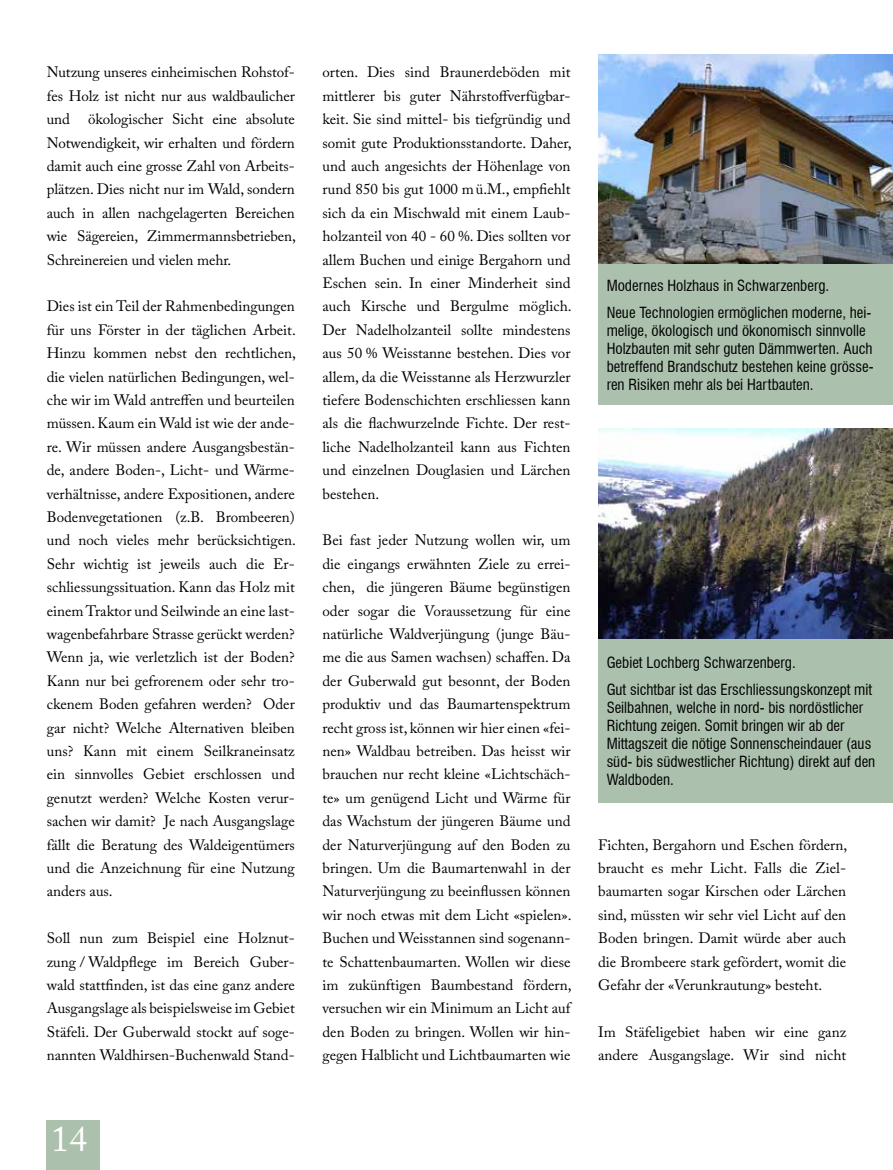
<style>
.page{position:relative;width:893px;height:1170px;background:#fff}
.page>*{position:absolute;margin:0;border:0;box-sizing:border-box;transform-origin:0 0}
.t1{font:36px "Adobe Caslon Pro";color:#fff}
.t2{font:15px/23.4px "Adobe Caslon Pro";color:#000;text-align:justify}
.t3{font:condensed 15px/18px "Swiss 721 BT";color:#000}
</style>
<div class="page">
<img style="left:598px;top:54px;width:295px;height:210px">
<div style="left:598px;top:264px;width:295px;height:141px;background:#abc0ad"></div>
<img style="left:598px;top:428px;width:295px;height:211px">
<div style="left:598px;top:639px;width:295px;height:163px;background:#abc0ad"></div>
<div style="left:47px;top:1119px;width:53px;height:50px;background:#abc0ad"></div>
<p class="t2" style="left:47px;top:61px;width:251px">Nutzung unseres einheimischen Rohstof&shy;fes Holz ist nicht nur aus waldbaulicher und ökologischer Sicht eine absolute Notwendigkeit, wir erhalten und fördern damit auch eine grosse Zahl von Arbeits&shy;plätzen. Dies nicht nur im Wald, sondern auch in allen nachgelagerten Bereichen wie Sägereien, Zimmermannsbetrieben, Schreinereien und vielen mehr.</p>
<p class="t2" style="left:47px;top:294px;width:251px">Dies ist ein Teil der Rahmenbedingungen für uns Förster in der täglichen Arbeit.<br>Hinzu kommen nebst den rechtlichen, die vielen natürlichen Bedingungen, wel&shy;che wir im Wald antreffen und beurteilen müssen. Kaum ein Wald ist wie der ande&shy;re. Wir müssen andere Ausgangsbestän&shy;de, andere Boden-, Licht- und Wärme&shy;verhältnisse, andere Expositionen, andere Bodenvegetationen (z.B. Brombeeren) und noch vieles mehr berücksichtigen.<br>Sehr wichtig ist jeweils auch die Er&shy;schliessungssituation. Kann das Holz mit einem Traktor und Seilwinde an eine last&shy;wagenbefahrbare Strasse gerückt werden?<br>Wenn ja, wie verletzlich ist der Boden?<br>Kann nur bei gefrorenem oder sehr tro&shy;ckenem Boden gefahren werden? Oder gar nicht? Welche Alternativen bleiben uns? Kann mit einem Seilkraneinsatz ein sinnvolles Gebiet erschlossen und genutzt werden? Welche Kosten verur&shy;sachen wir damit? Je nach Ausgangslage fällt die Beratung des Waldeigentümers und die Anzeichnung für eine Nutzung anders aus.</p>
<p class="t2" style="left:47px;top:926px;width:250px">Soll nun zum Beispiel eine Holznut&shy;zung / Waldpflege im Bereich Guber&shy;wald stattfinden, ist das eine ganz andere Ausgangslage als beispielsweise im Gebiet Stäfeli. Der Guberwald stockt auf soge&shy;nannten Waldhirsen-Buchenwald Stand-</p>
<h1 class="t1" style="left:51px;top:1117px;width:37px">14</h1>
<p class="t2" style="left:322px;top:60px;width:251px">orten. Dies sind Braunerdeböden mit mittlerer bis guter Nährstoffverfügbar&shy;keit. Sie sind mittel- bis tiefgründig und somit gute Produktionsstandorte. Daher, und auch angesichts der Höhenlage von rund 850 bis gut 1000 mü.M., empfiehlt sich da ein Mischwald mit einem Laub&shy;holzanteil von 40 - 60 %. Dies sollten vor allem Buchen und einige Bergahorn und Eschen sein. In einer Minderheit sind auch Kirsche und Bergulme möglich.<br>Der Nadelholzanteil sollte mindestens aus 50 % Weisstanne bestehen. Dies vor allem, da die Weisstanne als Herzwurzler tiefere Bodenschichten erschliessen kann als die flachwurzelnde Fichte. Der rest&shy;liche Nadelholzanteil kann aus Fichten und einzelnen Douglasien und Lärchen bestehen.</p>
<p class="t2" style="left:322px;top:528px;width:251px">Bei fast jeder Nutzung wollen wir, um die eingangs erwähnten Ziele zu errei&shy;chen, die jüngeren Bäume begünstigen oder sogar die Voraussetzung für eine natürliche Waldverjüngung (junge Bäu&shy;me die aus Samen wachsen) schaffen. Da der Guberwald gut besonnt, der Boden produktiv und das Baumartenspektrum recht gross ist, können wir hier einen «fei&shy;nen» Waldbau betreiben. Das heisst wir brauchen nur recht kleine «Lichtschäch&shy;te» um genügend Licht und Wärme für das Wachstum der jüngeren Bäume und der Naturverjüngung auf den Boden zu bringen. Um die Baumartenwahl in der Naturverjüngung zu beeinflussen können wir noch etwas mit dem Licht «spielen».<br>Buchen und Weisstannen sind sogenann&shy;te Schattenbaumarten. Wollen wir diese im zukünftigen Baumbestand fördern, versuchen wir ein Minimum an Licht auf den Boden zu bringen. Wollen wir hin&shy;gegen Halblicht und Lichtbaumarten wie</p>
<p class="t3" style="left:607px;top:272px;width:266px;line-height:26.5px">Modernes Holzhaus in Schwarzenberg.<br>Neue Technologien ermöglichen moderne, hei-</p>
<p class="t3" style="left:607px;top:321px;width:269px">melige, ökologisch und ökonomisch sinnvolle Holzbauten mit sehr guten Dämmwerten. Auch betreffend Brandschutz bestehen keine grösse&shy;ren Risiken mehr als bei Hartbauten.</p>
<p class="t3" style="left:607px;top:649px;width:267px;line-height:26.5px">Gebiet Lochberg Schwarzenberg.<br>Gut sichtbar ist das Erschliessungskonzept mit</p>
<p class="t3" style="left:607px;top:698px;width:270px">Seilbahnen, welche in nord- bis nordöstlicher Richtung zeigen. Somit bringen wir ab der Mittagszeit die nötige Sonnenscheindauer (aus süd- bis südwestlicher Richtung) direkt auf den Waldboden.</p>
<p class="t2" style="left:598px;top:832px;width:251px">Fichten, Bergahorn und Eschen fördern, braucht es mehr Licht. Falls die Ziel&shy;baumarten sogar Kirschen oder Lärchen sind, müssten wir sehr viel Licht auf den Boden bringen. Damit würde aber auch die Brombeere stark gefördert, womit die Gefahr der «Verunkrautung» besteht.</p>
<p class="t2" style="left:598px;top:1019px;width:250px">Im Stäfeligebiet haben wir eine ganz andere Ausgangslage. Wir sind nicht</p>
</div>
